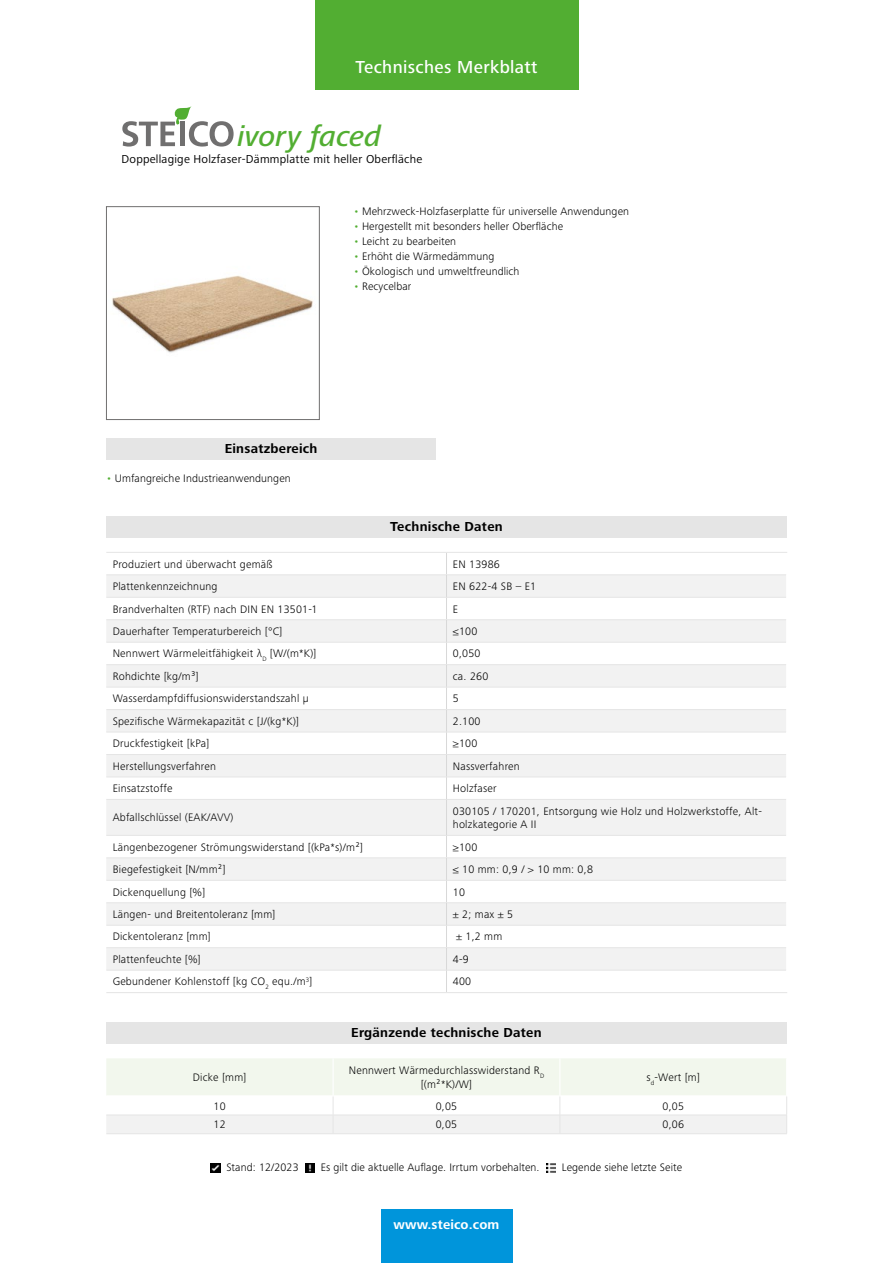
<style>
.page{position:relative;width:893px;height:1263px;background:#fff}
.page>*{position:absolute;margin:0;border:0;box-sizing:border-box;transform-origin:0 0}
.t1{font:italic 500 29.7px "Frutiger Next LTW1 G";letter-spacing:-.005em;color:#52ae32}
.t2{font:500 18px "Frutiger Next LTW1 G";letter-spacing:.02em;color:#fff}
.t3{font:700 13.5px "Frutiger Next LTW1 G";letter-spacing:.02em;color:#000}
.t4{font:700 13.5px "Frutiger Next LTW1 G";letter-spacing:.01em;color:#fff}
.t5{font:12px "Frutiger Next LTW1 G";letter-spacing:.02em;color:#000}
.t6{font:300 11.25px/13.5px "Frutiger Next LTW1 G";letter-spacing:.02em;color:#000}
.s1{color:#52ae32}
</style>
<div class="page">
<svg style="left:122px;top:106px;width:112px;height:41px"></svg>
<img style="left:112px;top:275px;width:201px;height:78px">
<div style="left:106px;top:206px;width:213px;height:214px;border:1px solid #706f6f"></div>
<div style="left:106px;top:438px;width:330px;height:21px;background:#e5e5e5"></div>
<div style="left:106px;top:516px;width:681px;height:21px;background:#e5e5e5"></div>
<svg style="left:106px;top:575px;width:680px;height:395px;fill:#f2f2f2"></svg>
<hr style="left:106px;top:574px;width:340px;height:1px;background:#e5e5e5">
<hr style="left:446px;top:574px;width:340px;height:1px;background:#e5e5e5">
<hr style="left:106px;top:597px;width:340px;height:1px;background:#e5e5e5">
<hr style="left:446px;top:597px;width:340px;height:1px;background:#e5e5e5">
<hr style="left:106px;top:619px;width:340px;height:1px;background:#e5e5e5">
<hr style="left:446px;top:619px;width:340px;height:1px;background:#e5e5e5">
<hr style="left:106px;top:642px;width:340px;height:1px;background:#e5e5e5">
<hr style="left:446px;top:642px;width:340px;height:1px;background:#e5e5e5">
<hr style="left:106px;top:664px;width:340px;height:1px;background:#e5e5e5">
<hr style="left:446px;top:664px;width:340px;height:1px;background:#e5e5e5">
<hr style="left:106px;top:687px;width:340px;height:1px;background:#e5e5e5">
<hr style="left:446px;top:687px;width:340px;height:1px;background:#e5e5e5">
<hr style="left:106px;top:709px;width:340px;height:1px;background:#e5e5e5">
<hr style="left:446px;top:709px;width:340px;height:1px;background:#e5e5e5">
<hr style="left:106px;top:732px;width:340px;height:1px;background:#e5e5e5">
<hr style="left:446px;top:732px;width:340px;height:1px;background:#e5e5e5">
<hr style="left:106px;top:754px;width:340px;height:1px;background:#e5e5e5">
<hr style="left:446px;top:754px;width:340px;height:1px;background:#e5e5e5">
<hr style="left:106px;top:777px;width:340px;height:1px;background:#e5e5e5">
<hr style="left:446px;top:777px;width:340px;height:1px;background:#e5e5e5">
<svg style="left:446px;top:553px;width:1px;height:246px"></svg>
<hr style="left:106px;top:799px;width:340px;height:1px;background:#e5e5e5">
<hr style="left:446px;top:799px;width:340px;height:1px;background:#e5e5e5">
<hr style="left:446px;top:800px;width:1px;height:35px;background:#d8d8d8">
<hr style="left:106px;top:835px;width:340px;height:1px;background:#e5e5e5">
<hr style="left:446px;top:835px;width:340px;height:1px;background:#e5e5e5">
<hr style="left:106px;top:857px;width:340px;height:1px;background:#e5e5e5">
<hr style="left:446px;top:857px;width:340px;height:1px;background:#e5e5e5">
<hr style="left:106px;top:880px;width:340px;height:1px;background:#e5e5e5">
<hr style="left:446px;top:880px;width:340px;height:1px;background:#e5e5e5">
<hr style="left:106px;top:902px;width:340px;height:1px;background:#e5e5e5">
<hr style="left:446px;top:902px;width:340px;height:1px;background:#e5e5e5">
<hr style="left:106px;top:925px;width:340px;height:1px;background:#e5e5e5">
<hr style="left:446px;top:925px;width:340px;height:1px;background:#e5e5e5">
<hr style="left:106px;top:947px;width:340px;height:1px;background:#e5e5e5">
<hr style="left:446px;top:947px;width:340px;height:1px;background:#e5e5e5">
<hr style="left:106px;top:970px;width:340px;height:1px;background:#e5e5e5">
<hr style="left:446px;top:970px;width:340px;height:1px;background:#e5e5e5">
<svg style="left:446px;top:836px;width:1px;height:156px"></svg>
<hr style="left:106px;top:552px;width:340px;height:1px;background:#e5e5e5">
<hr style="left:446px;top:552px;width:341px;height:1px;background:#e5e5e5">
<hr style="left:106px;top:992px;width:340px;height:1px;background:#e5e5e5">
<hr style="left:446px;top:992px;width:341px;height:1px;background:#e5e5e5">
<div style="left:106px;top:1022px;width:681px;height:21px;background:#e5e5e5"></div>
<svg style="left:106px;top:1058px;width:681px;height:75px"></svg>
<hr style="left:106px;top:1133px;width:227px;height:1px;background:#e5e5e5">
<hr style="left:333px;top:1133px;width:227px;height:1px;background:#e5e5e5">
<hr style="left:560px;top:1133px;width:227px;height:1px;background:#e5e5e5">
<div style="left:315px;top:0;width:263px;height:89px;background:#52ae32"></div>
<div style="left:381px;top:1210px;width:131px;height:53px;background:#0095db"></div>
<svg style="left:211px;top:1163px;width:9px;height:9px"></svg>
<svg style="left:305px;top:1163px;width:9px;height:9px"></svg>
<svg style="left:546px;top:1163px;width:9px;height:9px"></svg>
<h2 class="t2" style="left:355px;top:56px;width:184px">Technisches Merkblatt</h2>
<h1 class="t1" style="left:238px;top:119px;width:145px">ivory faced</h1>
<p class="t5" style="left:122px;top:152px;width:302px">Doppellagige Holzfaser-Dämmplatte mit heller Oberfläche</p>
<p class="t6" style="left:353px;top:204px;width:277px"><span class="s1">•</span> Mehrzweck-Holzfaserplatte für universelle Anwendungen</p>
<p class="t6" style="left:353px;top:219px;width:211px"><span class="s1">•</span> Hergestellt mit besonders heller Oberfläche</p>
<p class="t6" style="left:353px;top:234px;width:104px"><span class="s1">•</span> Leicht zu bearbeiten</p>
<p class="t6" style="left:353px;top:249px;width:143px"><span class="s1">•</span> Erhöht die Wärmedämmung</p>
<p class="t6" style="left:353px;top:264px;width:168px"><span class="s1">•</span> Ökologisch und umweltfreundlich</p>
<p class="t6" style="left:353px;top:279px;width:59px"><span class="s1">•</span> Recycelbar</p>
<p class="t3" style="left:225px;top:441px;width:94px">Einsatzbereich</p>
<p class="t6" style="left:106px;top:472px;width:186px"><span class="s1">•</span> Umfangreiche Industrieanwendungen</p>
<p class="t3" style="left:390px;top:518px;width:114px">Technische Daten</p>
<p class="t6" style="left:113px;top:557px;width:161px">Produziert und überwacht gemäß</p>
<p class="t6" style="left:453px;top:557px;width:49px">EN 13986</p>
<p class="t6" style="left:113px;top:580px;width:106px">Plattenkennzeichnung</p>
<p class="t6" style="left:453px;top:580px;width:85px">EN 622-4 SB – E1</p>
<p class="t6" style="left:113px;top:602px;width:206px">Brandverhalten (RTF) nach DIN EN 13501-1</p>
<p class="t6" style="left:453px;top:602px;width:7px">E</p>
<p class="t6" style="left:113px;top:624px;width:171px">Dauerhafter Temperaturbereich [°C]</p>
<p class="t6" style="left:453px;top:624px;width:26px">≤100</p>
<p class="t6" style="left:113px;top:647px;width:205px">Nennwert Wärmeleitfähigkeit λ<sub>D</sub> [W/(m*K)]</p>
<p class="t6" style="left:453px;top:647px;width:29px">0,050</p>
<p class="t6" style="left:113px;top:669px;width:88px">Rohdichte [kg/m³]</p>
<p class="t6" style="left:453px;top:669px;width:37px">ca. 260</p>
<p class="t6" style="left:113px;top:692px;width:198px">Wasserdampfdiffusionswiderstandszahl µ</p>
<p class="t6" style="left:453px;top:692px;width:7px">5</p>
<p class="t6" style="left:113px;top:714px;width:188px">Spezifische Wärmekapazität c [J/(kg*K)]</p>
<p class="t6" style="left:453px;top:714px;width:29px">2.100</p>
<p class="t6" style="left:113px;top:737px;width:98px">Druckfestigkeit [kPa]</p>
<p class="t6" style="left:453px;top:737px;width:26px">≥100</p>
<p class="t6" style="left:113px;top:759px;width:105px">Herstellungsverfahren</p>
<p class="t6" style="left:453px;top:759px;width:68px">Nassverfahren</p>
<p class="t6" style="left:113px;top:782px;width:61px">Einsatzstoffe</p>
<p class="t6" style="left:453px;top:782px;width:45px">Holzfaser</p>
<p class="t6" style="left:113px;top:811px;width:122px">Abfallschlüssel (EAK/AVV)</p>
<p class="t6" style="left:453px;top:804px;width:311px">030105 / 170201, Entsorgung wie Holz und Holzwerkstoffe, Alt&shy;holzkategorie A II</p>
<p class="t6" style="left:113px;top:840px;width:252px">Längenbezogener Strömungswiderstand [(kPa*s)/m²]</p>
<p class="t6" style="left:453px;top:840px;width:26px">≥100</p>
<p class="t6" style="left:113px;top:863px;width:114px">Biegefestigkeit [N/mm²]</p>
<p class="t6" style="left:453px;top:863px;width:142px">≤ 10 mm: 0,9 / &gt; 10 mm: 0,8</p>
<p class="t6" style="left:113px;top:885px;width:94px">Dickenquellung [%]</p>
<p class="t6" style="left:453px;top:885px;width:14px">10</p>
<p class="t6" style="left:113px;top:907px;width:164px">Längen- und Breitentoleranz [mm]</p>
<p class="t6" style="left:453px;top:907px;width:62px">± 2; max ± 5</p>
<p class="t6" style="left:113px;top:930px;width:100px">Dickentoleranz [mm]</p>
<p class="t6" style="left:456px;top:930px;width:48px">± 1,2 mm</p>
<p class="t6" style="left:113px;top:952px;width:90px">Plattenfeuchte [%]</p>
<p class="t6" style="left:453px;top:952px;width:17px">4-9</p>
<p class="t6" style="left:113px;top:975px;width:201px">Gebundener Kohlenstoff [kg CO<sub>2</sub> equ./m<sup>3</sup>]</p>
<p class="t6" style="left:453px;top:975px;width:20px">400</p>
<p class="t3" style="left:351px;top:1025px;width:192px">Ergänzende technische Daten</p>
<p class="t6" style="left:193px;top:1071px;width:55px">Dicke [mm]</p>
<p class="t6" style="left:349px;top:1064px;width:197px;text-align:center">Nennwert Wärmedurchlasswiderstand R<sub>D </sub>[(m²*K)/W]</p>
<p class="t6" style="left:646px;top:1071px;width:55px">s<sub>d</sub>-Wert [m]</p>
<p class="t6" style="left:214px;top:1099px;width:14px">10</p>
<p class="t6" style="left:436px;top:1099px;width:23px">0,05</p>
<p class="t6" style="left:662px;top:1099px;width:23px">0,05</p>
<p class="t6" style="left:214px;top:1118px;width:14px">12</p>
<p class="t6" style="left:436px;top:1118px;width:23px">0,05</p>
<p class="t6" style="left:662px;top:1118px;width:23px">0,06</p>
<p class="t6" style="left:226px;top:1161px;width:74px">Stand: 12/2023</p>
<p class="t6" style="left:321px;top:1161px;width:220px">Es gilt die aktuelle Auflage. Irrtum vorbehalten.</p>
<p class="t6" style="left:562px;top:1161px;width:122px">Legende siehe letzte Seite</p>
<p class="t4" style="left:394px;top:1217px;width:107px">www.steico.com</p>
</div>
